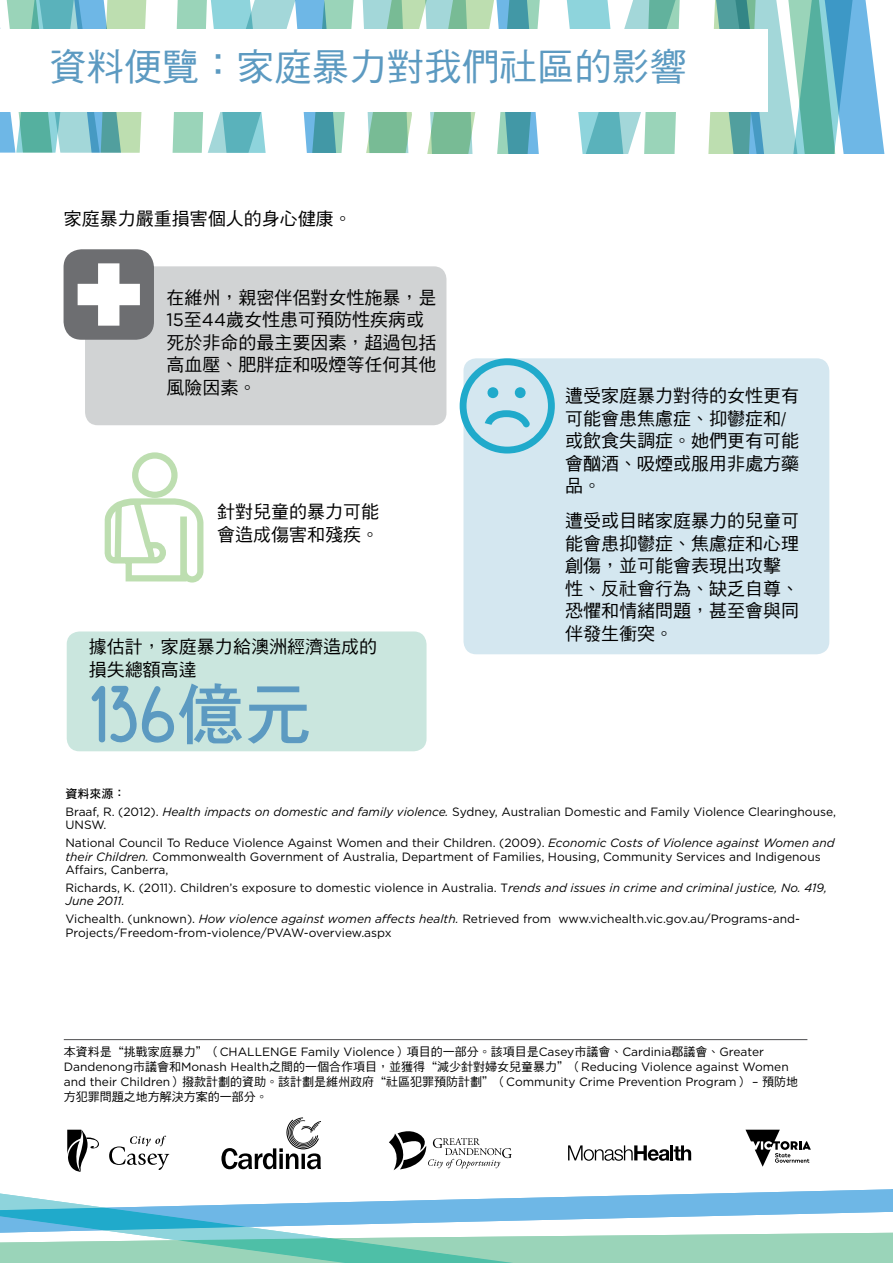
<style>
.page{position:relative;width:893px;height:1263px;background:#fff}
.page>*{position:absolute;margin:0;border:0;box-sizing:border-box;transform-origin:0 0}
.t1{font:88.5px "Novito Nova";color:#5c9ac1}
.t2{font:37.5px "DF Hei Std W5";color:#5c9ac1}
.t3{font:18px/22.5px "DF Hei Std W5";color:#000}
.t4{font:12px/13.5px "Gotham";color:#000}
.t5{font:12px "DF Hei Std W5";color:#000}
.t6{font:12px "DF Hei Std W7";color:#000}
.s1{font-family:"Gotham"}
.s2{font-family:"DF Hei Std W7";font-size:67.5px}
.s3{font-style:italic}
.s4{font-family:"DF Hei Std W5"}
</style>
<div class="page">
<svg style="left:0;top:0;width:885px;height:153px"></svg>
<svg style="left:0;top:1189px;width:893px;height:74px"></svg>
<div style="left:463px;top:358px;width:366px;height:296px;background:#d4e7f0;border-radius:13px"></div>
<svg style="left:104px;top:452px;width:100px;height:131px"></svg>
<div style="left:67px;top:631px;width:360px;height:120px;background:#cae6de;border-radius:13px"></div>
<svg style="left:460px;top:358px;width:95px;height:95px"></svg>
<div style="left:85px;top:266px;width:361px;height:159px;background:#d1d3d4;border-radius:13px"></div>
<div style="left:64px;top:249px;width:90px;height:91px;background:#6d6e71;border-radius:18px"></div>
<div style="left:98px;top:263px;width:21px;height:63px;background:#fff"></div>
<div style="left:78px;top:284px;width:62px;height:21px;background:#fff"></div>
<div style="left:0;top:30px;width:767px;height:82px;background:#fff"></div>
<hr style="left:64px;top:1039px;width:743px;height:1px;background:#4d4d4f">
<svg style="left:109px;top:1136px;width:60px;height:34px"></svg>
<svg style="left:67px;top:1130px;width:32px;height:42px"></svg>
<svg style="left:568px;top:1145px;width:123px;height:16px"></svg>
<svg style="left:389px;top:1131px;width:123px;height:39px"></svg>
<svg style="left:745px;top:1130px;width:66px;height:37px"></svg>
<svg style="left:221px;top:1117px;width:100px;height:52px"></svg>
<h2 class="t2" style="left:49px;top:46px;width:639px">資料便覽：家庭暴力對我們社區的影響</h2>
<h3 class="t3" style="left:64px;top:207px;width:289px">家庭暴力嚴重損害個人的身心健康。</h3>
<h3 class="t3" style="left:166px;top:286px;width:272px">在維州，親密伴侶對女性施暴，是<br><span class="s1">15</span>至<span class="s1">44</span>歲女性患可預防性疾病或死於非命的最主要因素，超過包括高血壓、肥胖症和吸煙等任何其他風險因素。</h3>
<h3 class="t3" style="left:217px;top:500px;width:163px">針對兒童的暴力可能會造成傷害和殘疾。</h3>
<h3 class="t3" style="left:89px;top:635px;width:289px">據估計，家庭暴力給澳洲經濟造成的損失總額高達</h3>
<h1 class="t1" style="left:89px;top:672px;width:224px">136<span class="s2">億元</span></h1>
<h3 class="t3" style="left:565px;top:384px;width:236px">遭受家庭暴力對待的女性更有可能會患焦慮症、抑鬱症和/或飲食失調症。她們更有可能會酗酒、吸煙或服用非處方藥品。</h3>
<h3 class="t3" style="left:565px;top:509px;width:236px">遭受或目睹家庭暴力的兒童可能會患抑鬱症、焦慮症和心理創傷，並可能會表現出攻擊性、反社會行為、缺乏自尊、恐懼和情緒問題，甚至會與同伴發生衝突。</h3>
<p class="t6" style="left:65px;top:787px;width:62px">資料來源：</p>
<p class="t4" style="left:65px;top:805px;width:772px">Braaf, R. (2012). <span class="s3">Health impacts on domestic and family violence.</span> Sydney, Australian Domestic and Family Violence Clearinghouse,<br>UNSW.</p>
<p class="t4" style="left:65px;top:836px;width:771px">National Council To Reduce Violence Against Women and their Children. (2009). <span class="s3">Economic Costs of Violence against Women and their Children.</span> Commonwealth Government of Australia, Department of Families, Housing, Community Services and Indigenous<br>Affairs, Canberra,</p>
<p class="t4" style="left:65px;top:881px;width:763px">Richards, K. (2011). Children’s exposure to domestic violence in Australia. T<span class="s3">rends and issues in crime and criminal justice, No. 419,<br>June 2011.</span></p>
<p class="t4" style="left:65px;top:912px;width:736px">Vichealth. (unknown). <span class="s3">How violence against women affects health.</span> Retrieved from www.vichealth.vic.gov.au/Programs-and-<br>Projects/Freedom-from-violence/PVAW-overview.aspx</p>
<p class="t4" style="left:64px;top:1044px;width:736px;line-height:15px"><span class="s4">本資料是“挑戰家庭暴力”（</span>CHALLENGE Family Violence<span class="s4">）項目的一部分。該項目是</span>Casey<span class="s4">市議會、</span>Cardinia<span class="s4">郡議會、</span>Greater<br>Dandenong<span class="s4">市議會和</span>Monash Health<span class="s4">之間的一個合作項目，並獲得“減少針對婦女兒童暴力”（</span>Reducing Violence against Women and their Children<span class="s4">）撥款計劃的資助。該計劃是維州政府“社區犯罪預防計劃”（</span>Community Crime Prevention Program<span class="s4">）</span> – <span class="s4">預防地</span></p>
<p class="t5" style="left:64px;top:1090px;width:205px">方犯罪問題之地方解決方案的一部分。</p>
</div>
